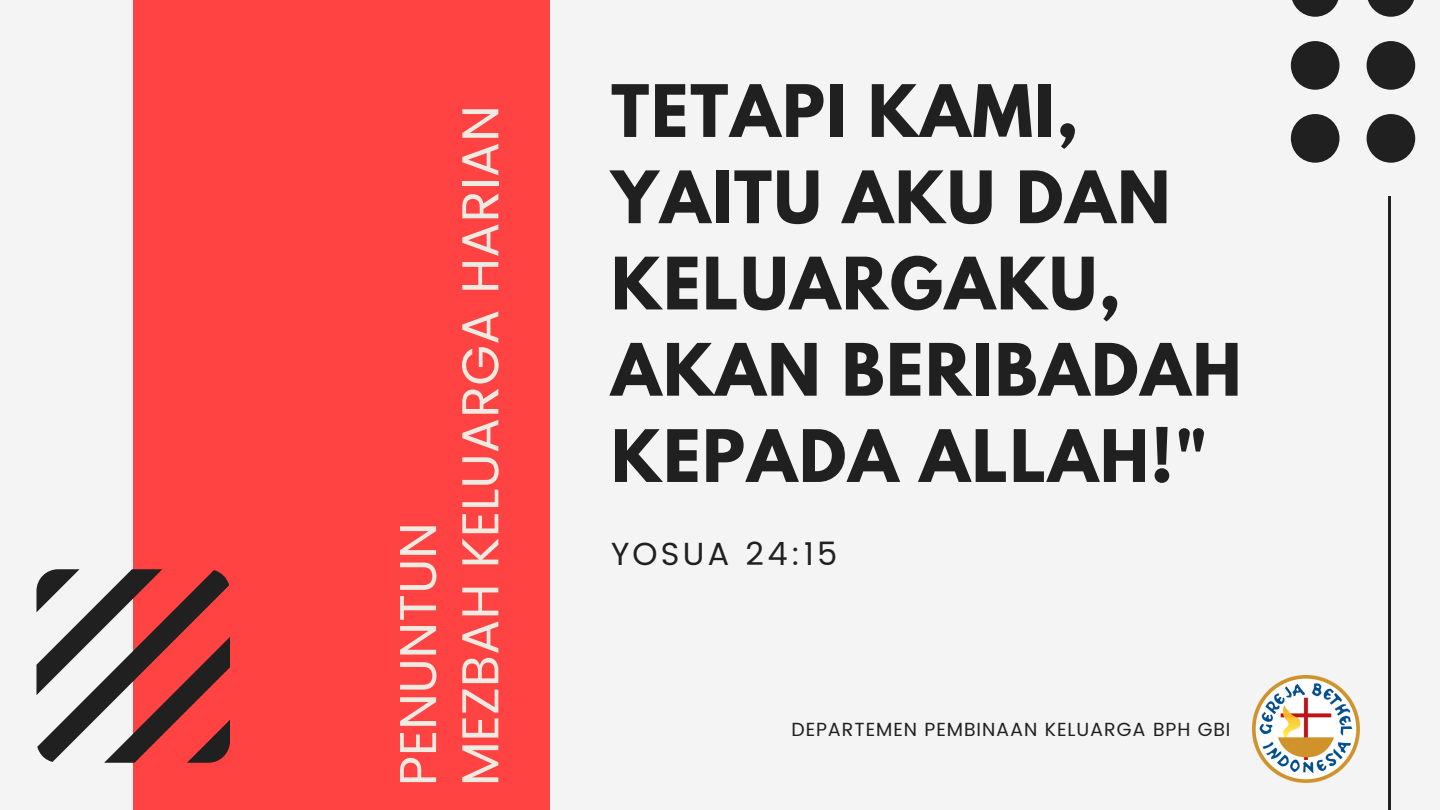
<style>
.page{position:relative;width:1440px;height:810px;background:#f4f4f4}
.page>*{position:absolute;margin:0;border:0;box-sizing:border-box;transform-origin:0 0}
.t1{font:700 64px/86.2px "League Spartan";letter-spacing:.03em;color:#202020}
.t2{font:52px/62.2px "Poppins";color:#efebe3}
.t3{font:32px "Poppins";letter-spacing:.1em;color:#202020}
.t4{font:19px "Poppins";letter-spacing:.045em;color:#202020}
</style>
<div class="page">
<div style="left:133px;top:0;width:416px;height:810px;background:#ff4343"></div>
<svg style="left:36px;top:569px;width:194px;height:194px"></svg>
<hr style="left:1388px;top:196px;width:3px;height:614px;background:#202020">
<svg style="left:1367px;top:0;width:48px;height:163px"></svg>
<svg style="left:1291px;top:0;width:49px;height:163px"></svg>
<img style="left:1253px;top:676px;width:106px;height:106px">
<p class="t2" style="left:387px;top:786px;width:682px;rotate:-90deg">PENUNTUN<br>MEZBAH KELUARGA HARIAN</p>
<p class="t1" style="left:611px;top:76px;width:632px">TETAPI KAMI,<br>YAITU AKU DAN<br>KELUARGAKU,<br>AKAN BERIBADAH<br>KEPADA ALLAH!"</p>
<p class="t3" style="left:611px;top:536px;width:228px">YOSUA 24:15</p>
<p class="t4" style="left:792px;top:718px;width:440px">DEPARTEMEN PEMBINAAN KELUARGA BPH GBI</p>
</div>
